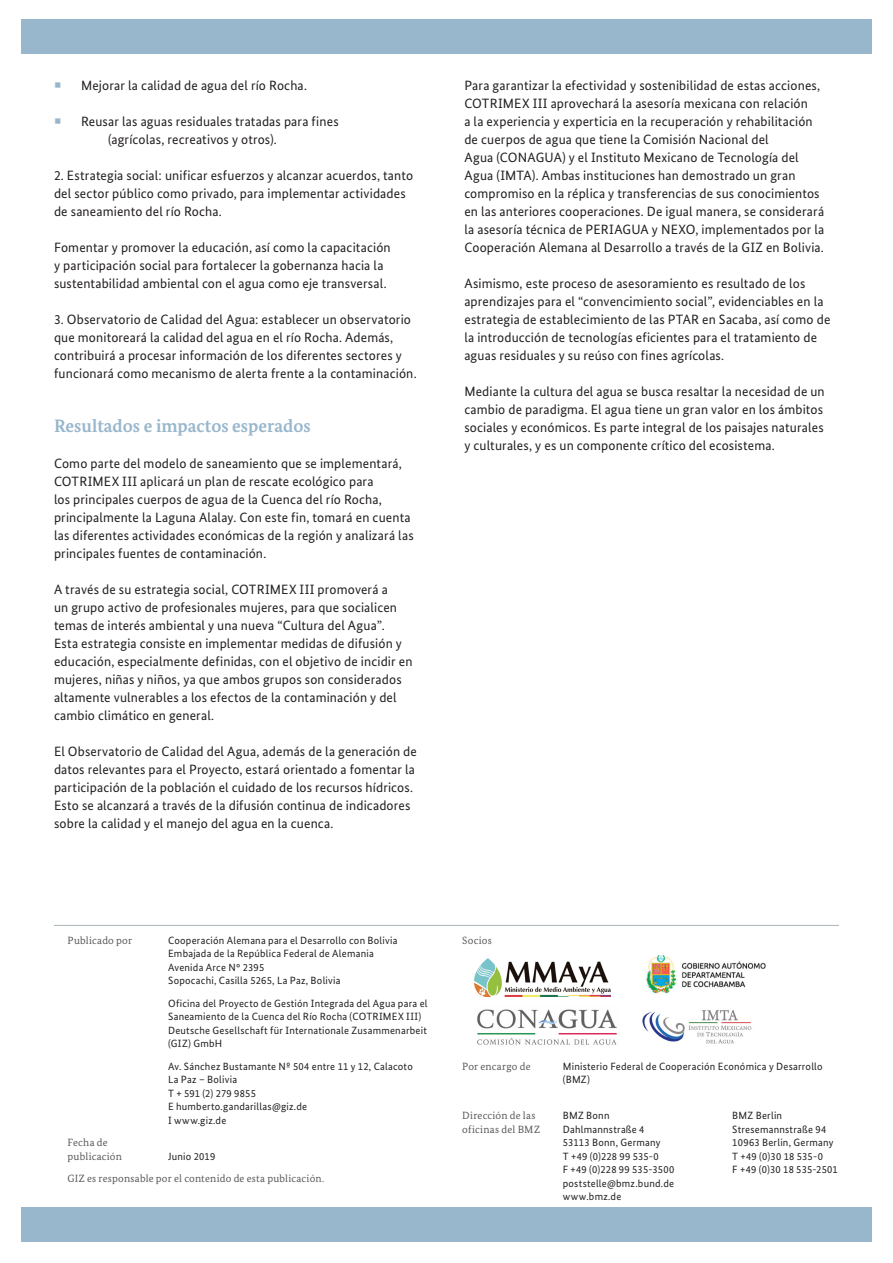
<style>
.page{position:relative;width:893px;height:1263px;background:#fff}
.page>*{position:absolute;margin:0;border:0;box-sizing:border-box;transform-origin:0 0}
.Überschrift1{font:700 18px "Bundes Serif";color:#99b7cc}
.Paragraph{font:13.5px/18px "Bundes Sans";letter-spacing:.01em;color:#231f20}
.Imprint{font:10.5px/13.5px "Bundes Sans";letter-spacing:.02em;color:#231f20}
.Imprint-2{font:10.5px/13.5px "Bundes Serif";letter-spacing:.02em;color:#57585a}
</style>
<div class="page">
<div style="left:21px;top:1208px;width:851px;height:34px;background:#99b7cc"></div>
<div style="left:21px;top:20px;width:851px;height:34px;background:#99b7cc"></div>
<hr style="left:54px;top:925px;width:785px;height:1px;background:#a8b4ba">
<img style="left:477px;top:1009px;width:140px;height:36px">
<img style="left:646px;top:954px;width:120px;height:40px">
<img style="left:642px;top:1010px;width:110px;height:34px">
<img style="left:474px;top:958px;width:136px;height:39px">
<p class="Paragraph" style="left:81px;top:76px;width:227px">Mejorar la calidad de agua del río Rocha.</p>
<p class="Paragraph" style="left:108px;top:112px;width:232px;text-indent:-27px">Reusar las aguas residuales tratadas para fines (agrícolas, recreativos y otros).</p>
<p class="Paragraph" style="left:54px;top:166px;width:361px">2. Estrategia social: unificar esfuerzos y alcanzar acuerdos, tanto del sector público como privado, para implementar actividades de saneamiento del río Rocha.</p>
<p class="Paragraph" style="left:54px;top:238px;width:338px">Fomentar y promover la educación, así como la capacitación y participación social para fortalecer la gobernanza hacia la sustentabilidad ambiental con el agua como eje transversal.</p>
<p class="Paragraph" style="left:54px;top:310px;width:364px">3. Observatorio de Calidad del Agua: establecer un observatorio que monitoreará la calidad del agua en el río Rocha. Además, contribuirá a procesar información de los diferentes sectores y funcionará como mecanismo de alerta frente a la contaminación.</p>
<p class="Überschrift1" style="left:54px;top:415px;width:258px">Resultados e impactos esperados</p>
<p class="Paragraph" style="left:54px;top:454px;width:361px">Como parte del modelo de saneamiento que se implementará, COTRIMEX III aplicará un plan de rescate ecológico para<br>los principales cuerpos de agua de la Cuenca del río Rocha, principalmente la Laguna Alalay. Con este fin, tomará en cuenta las diferentes actividades económicas de la región y analizará las principales fuentes de contaminación.</p>
<p class="Paragraph" style="left:54px;top:580px;width:360px">A través de su estrategia social, COTRIMEX III promoverá a<br>un grupo activo de profesionales mujeres, para que socialicen temas de interés ambiental y una nueva “Cultura del Agua”.<br>Esta estrategia consiste en implementar medidas de difusión y educación, especialmente definidas, con el objetivo de incidir en mujeres, niñas y niños, ya que ambos grupos son considerados altamente vulnerables a los efectos de la contaminación y del cambio climático en general.</p>
<p class="Paragraph" style="left:54px;top:742px;width:364px">El Observatorio de Calidad del Agua, además de la generación de datos relevantes para el Proyecto, estará orientado a fomentar la participación de la población el cuidado de los recursos hídricos.<br>Esto se alcanzará a través de la difusión continua de indicadores sobre la calidad y el manejo del agua en la cuenca.</p>
<p class="Paragraph" style="left:464px;top:76px;width:361px">Para garantizar la efectividad y sostenibilidad de estas acciones, COTRIMEX III aprovechará la asesoría mexicana con relación<br>a la experiencia y experticia en la recuperación y rehabilitación de cuerpos de agua que tiene la Comisión Nacional del<br>Agua (CONAGUA) y el Instituto Mexicano de Tecnología del Agua (IMTA). Ambas instituciones han demostrado un gran compromiso en la réplica y transferencias de sus conocimientos en las anteriores cooperaciones. De igual manera, se considerará la asesoría técnica de PERIAGUA y NEXO, implementados por la Cooperación Alemana al Desarrollo a través de la GIZ en Bolivia.</p>
<p class="Paragraph" style="left:464px;top:274px;width:368px">Asimismo, este proceso de asesoramiento es resultado de los aprendizajes para el “convencimiento social”, evidenciables en la estrategia de establecimiento de las PTAR en Sacaba, así como de la introducción de tecnologías eficientes para el tratamiento de aguas residuales y su reúso con fines agrícolas.</p>
<p class="Paragraph" style="left:464px;top:382px;width:362px">Mediante la cultura del agua se busca resaltar la necesidad de un cambio de paradigma. El agua tiene un gran valor en los ámbitos sociales y económicos. Es parte integral de los paisajes naturales y culturales, y es un componente crítico del ecosistema.</p>
<p class="Imprint-2" style="left:68px;top:933px;width:66px">Publicado por</p>
<p class="Imprint" style="left:168px;top:933px;width:231px">Cooperación Alemana para el Desarrollo con Bolivia Embajada de la República Federal de Alemania Avenida Arce N° 2395<br>Sopocachi, Casilla 5265, La Paz, Bolivia</p>
<p class="Imprint" style="left:168px;top:996px;width:261px">Oficina del Proyecto de Gestión Integrada del Agua para el Saneamiento de la Cuenca del Río Rocha (COTRIMEX III)<br>Deutsche Gesellschaft für Internationale Zusammenarbeit (GIZ) GmbH</p>
<p class="Imprint" style="left:168px;top:1059px;width:246px">Av. Sánchez Bustamante Nº 504 entre 11 y 12, Calacoto<br>La Paz – Bolivia<br>T + 591 (2) 279 9855<br>E humberto.gandarillas@giz.de<br>I www.giz.de</p>
<p class="Imprint-2" style="left:68px;top:1136px;width:56px">Fecha de publicación</p>
<p class="Imprint" style="left:168px;top:1149px;width:49px">Junio 2019</p>
<p class="Imprint-2" style="left:68px;top:1172px;width:258px">GIZ es responsable por el contenido de esta publicación.</p>
<p class="Imprint-2" style="left:462px;top:933px;width:31px">Socios</p>
<p class="Imprint-2" style="left:462px;top:1059px;width:70px">Por encargo de</p>
<p class="Imprint" style="left:563px;top:1059px;width:261px">Ministerio Federal de Cooperación Económica y Desarrollo (BMZ)</p>
<p class="Imprint-2" style="left:462px;top:1109px;width:75px">Dirección de las</p>
<p class="Imprint" style="left:563px;top:1109px;width:48px">BMZ Bonn</p>
<p class="Imprint" style="left:732px;top:1109px;width:51px">BMZ Berlin</p>
<p class="Imprint-2" style="left:462px;top:1122px;width:79px">oficinas del BMZ</p>
<p class="Imprint" style="left:563px;top:1122px;width:83px">Dahlmannstraße 4</p>
<p class="Imprint" style="left:732px;top:1122px;width:96px">Stresemannstraße 94</p>
<p class="Imprint" style="left:563px;top:1136px;width:99px">53113 Bonn, Germany</p>
<p class="Imprint" style="left:732px;top:1136px;width:103px">10963 Berlin, Germany</p>
<p class="Imprint" style="left:563px;top:1149px;width:98px">T +49 (0)228 99 535-0</p>
<p class="Imprint" style="left:732px;top:1149px;width:92px">T +49 (0)30 18 535-0</p>
<p class="Imprint" style="left:563px;top:1163px;width:113px">F +49 (0)228 99 535-3500</p>
<p class="Imprint" style="left:732px;top:1163px;width:107px">F +49 (0)30 18 535-2501</p>
<p class="Imprint" style="left:563px;top:1176px;width:113px">poststelle@bmz.bund.de www.bmz.de</p>
</div>
